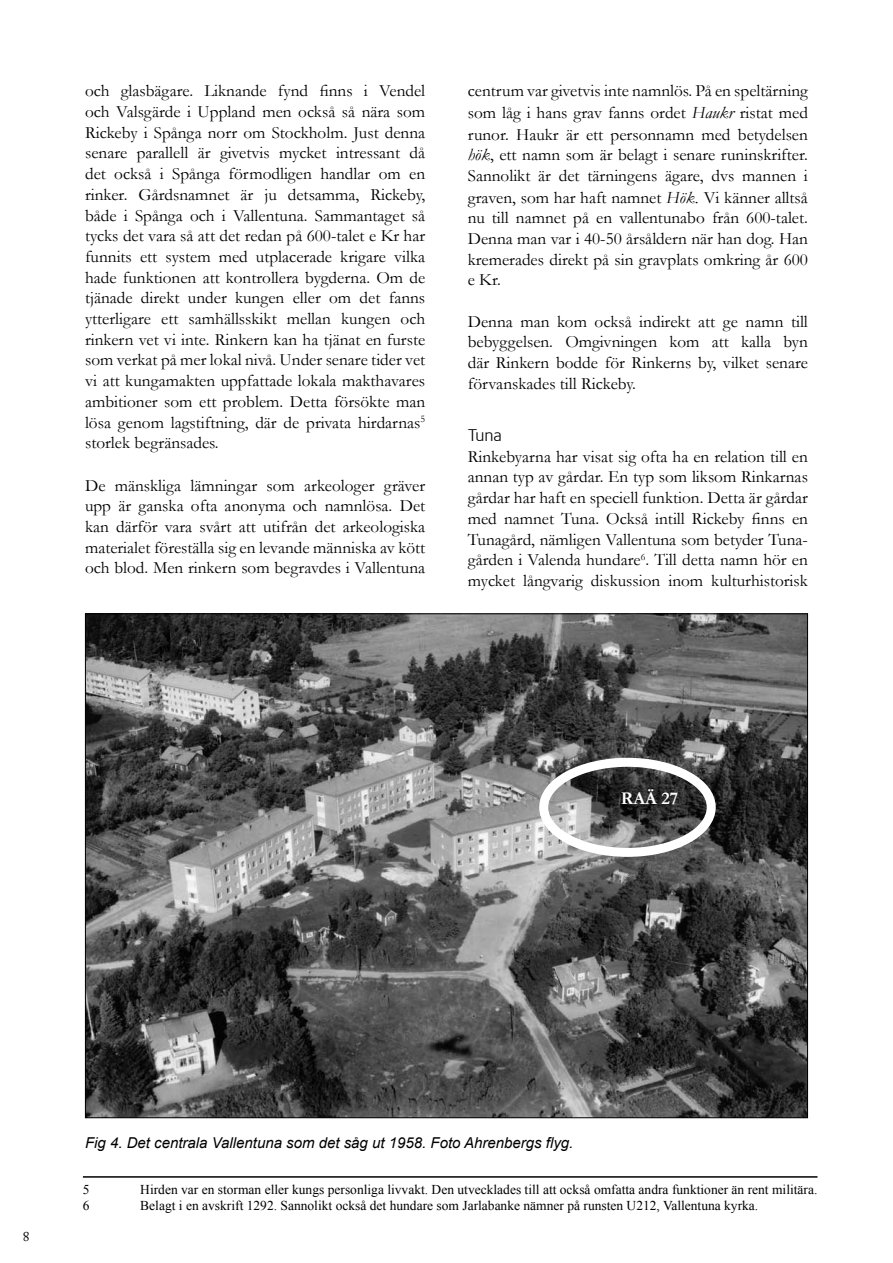
<style>
.page{position:relative;width:893px;height:1263px;background:#fff}
.page>*{position:absolute;margin:0;border:0;box-sizing:border-box;transform-origin:0 0}
.t1{font:700 18px "Garamond";color:#fff}
.t2{font:18px "Foundry Sterling Book OSF";color:#000}
.t3{font:17.25px/20.7px "Garamond";color:#000;text-align:justify}
.t4{font:italic 15px "Arial";color:#000}
.t5{font:13.5px "Times New Roman";color:#000}
.s1{font-style:italic}
.s2{font-family:"Times New Roman";font-size:18px}
</style>
<div class="page">
<hr style="left:83px;top:1176px;width:734px;height:2px;background:#000">
<img style="left:87px;top:615px;width:719px;height:501px">
<div style="left:539px;top:758px;width:177px;height:99px;border:9px solid #fff;border-radius:50%"></div>
<svg style="left:468px;top:613px;width:6px;height:3px"></svg>
<p class="t3" style="left:85px;top:80px;width:342px;text-align:left">och glasbägare. Liknande fynd finns i Vendel och Valsgärde i Uppland men också så nära som Rickeby i Spånga norr om Stockholm. Just denna senare parallell är givetvis mycket intressant då det också i Spånga förmodligen handlar om en rinker. Gårdsnamnet är ju detsamma, Rickeby, både i Spånga och i Vallentuna. Sammantaget så tycks det vara så att det redan på 600-talet e Kr har funnits ett system med utplacerade krigare vilka hade funktionen att kontrollera bygderna. Om de tjänade direkt under kungen eller om det fanns ytterligare ett samhällsskikt mellan kungen och rinkern vet vi inte. Rinkern kan ha tjänat en furste som verkat på mer lokal nivå. Under senare tider vet vi att kungamakten uppfattade lokala makthavares ambitioner som ett problem. Detta försökte man lösa genom lagstiftning, där de privata hirdarnas storlek begränsades.</p>
<p class="t3" style="left:85px;top:474px;width:342px">De mänskliga lämningar som arkeologer gräver upp är ganska ofta anonyma och namnlösa. Det kan därför vara svårt att utifrån det arkeologiska materialet föreställa sig en levande människa av kött och blod. Men rinkern som begravdes i Vallentuna</p>
<p class="t3" style="left:468px;top:80px;width:342px">centrum var givetvis inte namnlös. På en speltärning som låg i hans grav fanns ordet <span class="s1">Haukr</span> ristat med runor. Haukr är ett personnamn med betydelsen <span class="s1">hök</span>, ett namn som är belagt i senare runinskrifter.<br>Sannolikt är det tärningens ägare, dvs mannen i graven, som har haft namnet <span class="s1">Hök</span><span class="s2">.</span> Vi känner alltså nu till namnet på en vallentunabo från 600-talet.<br>Denna man var i 40-50 årsåldern när han dog. Han kremerades direkt på sin gravplats omkring år 600 e Kr.</p>
<p class="t3" style="left:468px;top:311px;width:342px">Denna man kom också indirekt att ge namn till bebyggelsen. Omgivningen kom att kalla byn där Rinkern bodde för Rinkerns by, vilket senare förvanskades till Rickeby.</p>
<p class="t2" style="left:468px;top:425px;width:36px">Tuna</p>
<p class="t3" style="left:468px;top:446px;width:342px">Rinkebyarna har visat sig ofta ha en relation till en annan typ av gårdar. En typ som liksom Rinkarnas gårdar har haft en speciell funktion. Detta är gårdar med namnet Tuna. Också intill Rickeby finns en Tunagård, nämligen Vallentuna som betyder Tuna&shy;gården i Valenda hundare . Till detta namn hör en mycket långvarig diskussion inom kulturhistorisk</p>
<p class="t1" style="left:621px;top:786px;width:59px">RAÄ 27</p>
<p class="t4" style="left:85px;top:1133px;width:490px">Fig 4. Det centrala Vallentuna som det såg ut 1958. Foto Ahrenbergs flyg.</p>
<p class="t5" style="left:83px;top:1180px;width:7px">5</p>
<p class="t5" style="left:140px;top:1180px;width:679px">Hirden var en storman eller kungs personliga livvakt. Den utvecklades till att också omfatta andra funktioner än rent militära.</p>
<p class="t5" style="left:83px;top:1196px;width:7px">6</p>
<p class="t5" style="left:140px;top:1196px;width:619px">Belagt i en avskrift 12 92. Sannolikt också det hundare som Jarlabanke nämner på runsten U212 , Vallentuna kyrka.</p>
</div>
